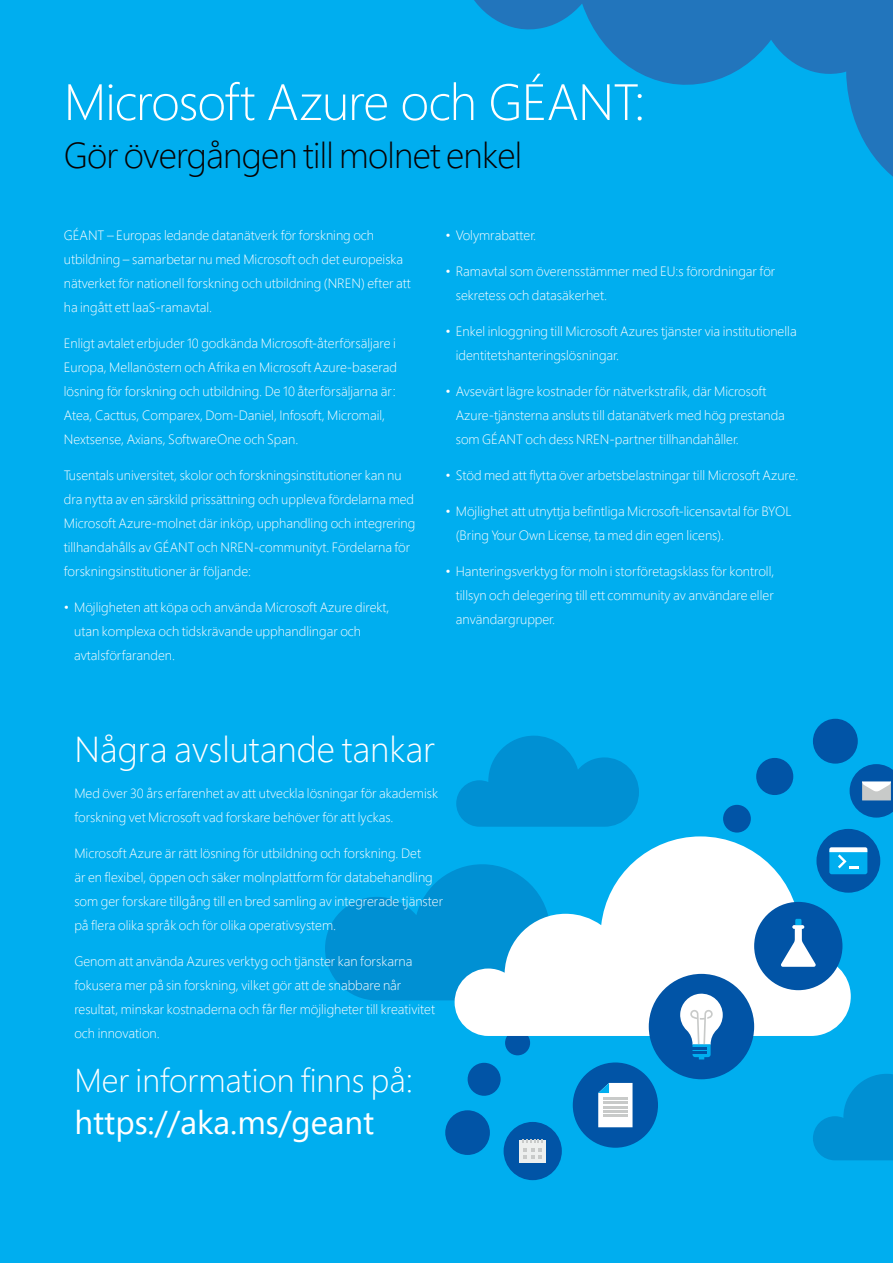
<style>
.page{position:relative;width:893px;height:1263px;background:#00aeef}
.page>*{position:absolute;margin:0;border:0;box-sizing:border-box;transform-origin:0 0}
.t1{font:300 51px "Segoe Pro";letter-spacing:-.02em;color:#fff}
.body_text{font:300 36px "Segoe Pro";letter-spacing:-.02em;color:#060101}
.Sub_title{font:300 36px "Segoe Pro";color:#fff}
.Sub_title-2{font:300 33px/42px "Segoe Pro";color:#fff}
.body_text-2{font:300 13.5px/24px "Segoe Pro";color:#fff}
.s1{font-weight:400}
</style>
<div class="page">
<svg style="left:325px;top:870px;width:130px;height:130px"></svg>
<svg style="left:813px;top:1074px;width:80px;height:86px"></svg>
<div style="left:505px;top:1030px;width:25px;height:25px;background:#0154a6;border-radius:50%"></div>
<svg style="left:455px;top:836px;width:396px;height:200px;fill:#fff"></svg>
<div style="left:754px;top:902px;width:88px;height:88px;background:#0154a6;border-radius:50%"></div>
<div style="left:573px;top:1062px;width:85px;height:86px;background:#0154a6;border-radius:50%"></div>
<div style="left:649px;top:974px;width:105px;height:105px;background:#0154a6;border-radius:50%"></div>
<div style="left:816px;top:829px;width:64px;height:64px;background:#0154a6;border-radius:50%"></div>
<div style="left:756px;top:758px;width:37px;height:37px;background:#0154a6;border-radius:50%"></div>
<div style="left:813px;top:719px;width:45px;height:45px;background:#0154a6;border-radius:50%"></div>
<div style="left:723px;top:805px;width:28px;height:27px;background:#0154a6;border-radius:50%"></div>
<div style="left:504px;top:1122px;width:58px;height:58px;background:#0154a6;border-radius:50%"></div>
<div style="left:445px;top:1110px;width:45px;height:45px;background:#0154a6;border-radius:50%"></div>
<div style="left:468px;top:1063px;width:33px;height:33px;background:#0154a6;border-radius:50%"></div>
<svg style="left:680px;top:993px;width:43px;height:66px"></svg>
<svg style="left:850px;top:764px;width:43px;height:54px;background:#3482be"></svg>
<div style="left:519px;top:1141px;width:27px;height:22px;background:#edefee"></div>
<svg style="left:522px;top:1139px;width:21px;height:19px"></svg>
<svg style="left:598px;top:1083px;width:34px;height:44px"></svg>
<hr style="left:603px;top:1097px;width:25px;height:2px;background:#c8cac9">
<hr style="left:603px;top:1102px;width:25px;height:2px;background:#c8cac9">
<hr style="left:603px;top:1106px;width:25px;height:2px;background:#c8cac9">
<hr style="left:603px;top:1110px;width:25px;height:3px;background:#c8cac9">
<hr style="left:603px;top:1115px;width:25px;height:2px;background:#c8cac9">
<svg style="left:781px;top:919px;width:35px;height:48px"></svg>
<div style="left:829px;top:849px;width:38px;height:25px;background:#00aeef;border-radius:2px"></div>
<svg style="left:829px;top:847px;width:38px;height:22px"></svg>
<svg style="left:474px;top:0;width:419px;height:177px"></svg>
<svg style="left:456px;top:736px;width:183px;height:91px"></svg>
<p class="t1" style="left:64px;top:67px;width:583px">Microsoft Azure och GÉANT:</p>
<p class="body_text" style="left:64px;top:131px;width:460px">Gör övergången till molnet enkel</p>
<p class="body_text-2" style="left:64px;top:223px;width:349px">GÉANT – Europas ledande datanätverk för forskning och utbildning – samarbetar nu med Microsoft och det europeiska nätverket för nationell forskning och utbildning (NREN) efter att ha ingått ett IaaS-ramavtal.</p>
<p class="body_text-2" style="left:64px;top:331px;width:335px">Enligt avtalet erbjuder 10 godkända Microsoft-återförsäljare i Europa, Mellanöstern och Afrika en Microsoft Azure-baserad lösning för forskning och utbildning. De 10 återförsäljarna är:<br>Atea, Cacttus, Comparex, Dom-Daniel, Infosoft, Micromail, Nextsense, Axians, SoftwareOne och Span.</p>
<p class="body_text-2" style="left:64px;top:463px;width:353px">Tusentals universitet, skolor och forskningsinstitutioner kan nu dra nytta av en särskild prissättning och uppleva fördelarna med Microsoft Azure-molnet där inköp, upphandling och integrering tillhandahålls av GÉANT och NREN-communityt. Fördelarna för forskningsinstitutioner är följande:</p>
<p class="body_text-2" style="left:74px;top:595px;width:317px;text-indent:-10px">• Möjligheten att köpa och använda Microsoft Azure direkt, utan komplexa och tidskrävande upphandlingar och avtalsförfaranden.</p>
<p class="body_text-2" style="left:445px;top:223px;width:92px">• Volymrabatter.</p>
<p class="body_text-2" style="left:456px;top:259px;width:321px;text-indent:-10px">• Ramavtal som överensstämmer med EU:s förordningar för sekretess och datasäkerhet.</p>
<p class="body_text-2" style="left:456px;top:319px;width:342px;text-indent:-10px">• Enkel inloggning till Microsoft Azures tjänster via institutionella identitetshanteringslösningar.</p>
<p class="body_text-2" style="left:456px;top:379px;width:331px;text-indent:-10px">• Avsevärt lägre kostnader för nätverkstrafik, där Microsoft<br>Azure-tjänsterna ansluts till datanätverk med hög prestanda som GÉANT och dess NREN-partner tillhandahåller.</p>
<p class="body_text-2" style="left:445px;top:463px;width:355px">• Stöd med att flytta över arbetsbelastningar till Microsoft Azure.</p>
<p class="body_text-2" style="left:456px;top:499px;width:337px;text-indent:-10px">• Möjlighet att utnyttja befintliga Microsoft-licensavtal för BYOL (Bring Your Own License, ta med din egen licens).</p>
<p class="body_text-2" style="left:456px;top:559px;width:320px;text-align:justify;text-indent:-10px">• Hanteringsverktyg för moln i storföretagsklass för kontroll, tillsyn och delegering till ett community av användare eller användargrupper.</p>
<p class="Sub_title" style="left:74px;top:725px;width:362px">Några avslutande tankar</p>
<p class="body_text-2" style="left:74px;top:781px;width:365px">Med över 30 års erfarenhet av att utveckla lösningar för akademisk forskning vet Microsoft vad forskare behöver för att lyckas.</p>
<p class="body_text-2" style="left:74px;top:841px;width:370px">Microsoft Azure är rätt lösning för utbildning och forskning. Det<br>är en flexibel, öppen och säker molnplattform för databehandling som ger forskare tillgång till en bred samling av integrerade tjänster på flera olika språk och för olika operativsystem.</p>
<p class="body_text-2" style="left:74px;top:949px;width:362px">Genom att använda Azures verktyg och tjänster kan forskarna fokusera mer på sin forskning, vilket gör att de snabbare når resultat, minskar kostnaderna och får fler möjligheter till kreativitet och innovation.</p>
<p class="Sub_title-2" style="left:74px;top:1058px;width:340px">Mer information finns på: <span class="s1">https://aka.ms/geant</span></p>
</div>
